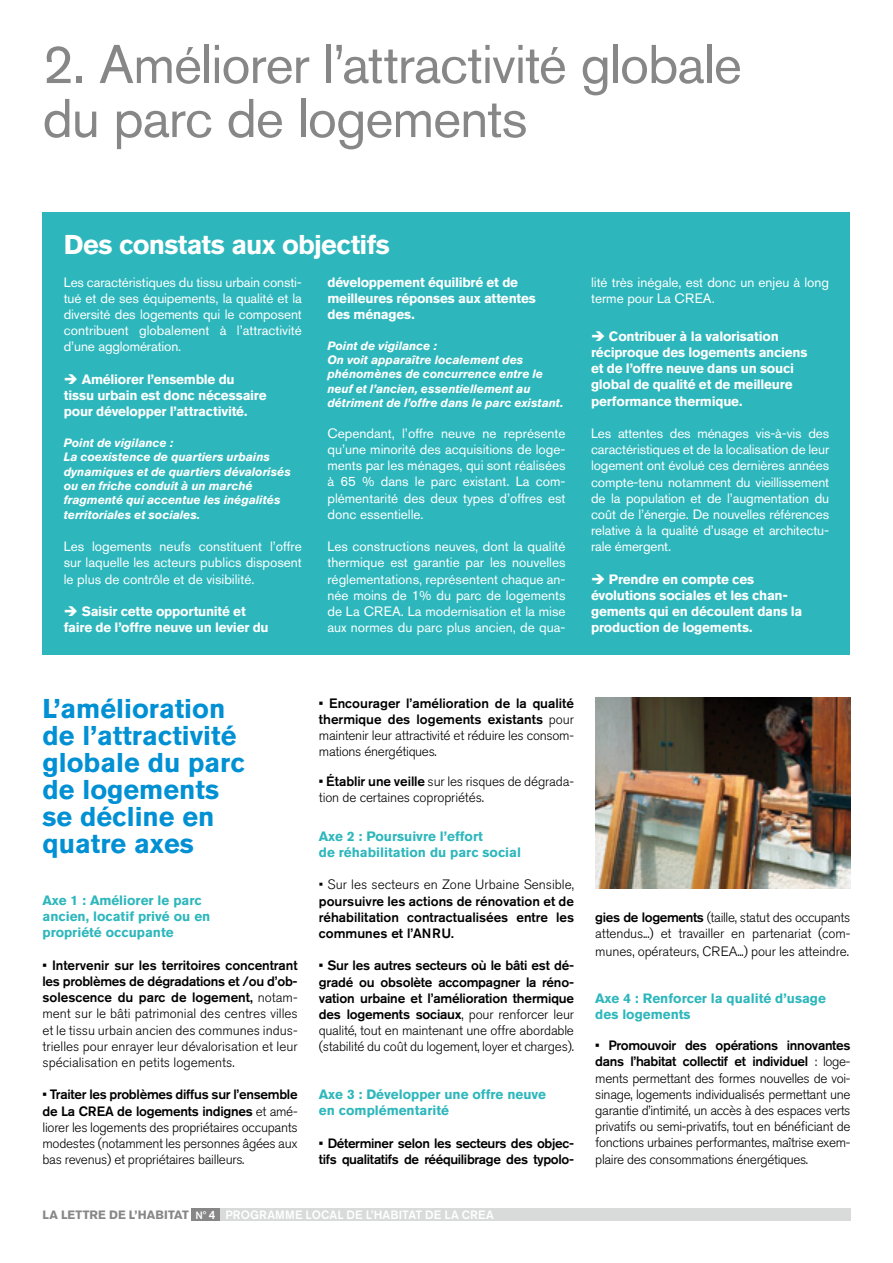
<style>
.page{position:relative;width:893px;height:1263px;background:#fff}
.page>*{position:absolute;margin:0;border:0;box-sizing:border-box;transform-origin:0 0}
.t1{font:54px/54px "Akzidenz Grotesk Std";letter-spacing:-.02em;color:#868786}
.t2{font:700 27px/27px "Akzidenz Grotesk Std";color:#0090d3}
.t3{font:700 27px "Akzidenz Grotesk Std";letter-spacing:-.03em;color:#fff}
.t4{font:300 13.5px/16.2px "Akzidenz Grotesk Std";letter-spacing:-.01em;color:#000;text-align:justify}
.t5{font:13.5px/16.2px "Akzidenz Grotesk Std";color:#fff;text-align:justify}
.t6{font:700 13.5px/16.2px "Akzidenz Grotesk Std";letter-spacing:-.015em;color:#fff}
.t7{font:500 13.5px/16.2px "Akzidenz Grotesk Std";letter-spacing:-.015em;color:#000;text-align:justify}
.t8{font:700 13.5px/16.2px "Akzidenz Grotesk Std";color:#2db7bc}
.t9{font:italic 700 12px/14.4px "Akzidenz Grotesk Std";letter-spacing:-.01em;color:#fff}
.t10{font:500 12px "Akzidenz Grotesk Std";letter-spacing:.01em;color:#fff}
.t11{font:700 12px "Akzidenz Grotesk Std";letter-spacing:.015em;color:#868786}
.s1{font-weight:500}
.s2{font-weight:300}
.s3{font-weight:500;font-size:10.5px;color:#fff}
.s4{font-weight:300;font-size:10.5px;color:#fff}
.s5{font-weight:500;color:#fff}
</style>
<div class="page">
<div style="left:220px;top:1208px;width:630px;height:12px;background:#d9dada"></div>
<div style="left:191px;top:1208px;width:29px;height:12px;background:#868786"></div>
<div style="left:43px;top:213px;width:807px;height:442px;background:#2db7bc"></div>
<img style="left:595px;top:697px;width:255px;height:192px">
<h1 class="t1" style="left:43px;top:37px;width:701px">2. Améliorer l’attractivité globale du parc de logements</h1>
<h2 class="t3" style="left:64px;top:229px;width:327px">Des constats aux objectifs</h2>
<p class="t5" style="left:64px;top:274px;width:240px">Les caractéristiques du tissu urbain consti&shy;tué et de ses équipements, la qualité et la diversité des logements qui le composent contribuent globalement à l’attractivité d’une agglomération.</p>
<p class="t6" style="left:64px;top:371px;width:204px">➔ Améliorer l’ensemble du tissu urbain est donc nécessaire pour développer l’attractivité.</p>
<p class="t9" style="left:64px;top:435px;width:229px">Point de vigilance :<br>La coexistence de quartiers urbains dynamiques et de quartiers dévalorisés ou en friche conduit à un marché fragmenté qui accentue les inégalités territoriales et sociales.</p>
<p class="t5" style="left:64px;top:538px;width:240px">Les logements neufs constituent l’offre sur laquelle les acteurs publics disposent le plus de contrôle et de visibilité.</p>
<p class="t6" style="left:64px;top:603px;width:206px">➔ Saisir cette opportunité et faire de l’offre neuve un levier du</p>
<p class="t6" style="left:327px;top:274px;width:210px">développement équilibré et de meilleures réponses aux attentes des ménages.</p>
<p class="t9" style="left:327px;top:338px;width:237px">Point de vigilance :<br>On voit apparaître localement des phénomènes de concurrence entre le neuf et l’ancien, essentiellement au détriment de l’offre dans le parc existant.</p>
<p class="t5" style="left:327px;top:425px;width:240px">Cependant, l’offre neuve ne représente qu’une minorité des acquisitions de loge&shy;ments par les ménages, qui sont réalisées à 65 % dans le parc existant. La com&shy;plémentarité des deux types d’offres est donc essentielle.</p>
<p class="t5" style="left:327px;top:538px;width:240px">Les constructions neuves, dont la qualité thermique est garantie par les nouvelles réglementations, représentent chaque an&shy;née moins de 1% du parc de logements de La CREA. La modernisation et la mise aux normes du parc plus ancien, de qua-</p>
<p class="t5" style="left:591px;top:274px;width:240px">lité très inégale, est donc un enjeu à long terme pour La CREA.</p>
<p class="t6" style="left:591px;top:328px;width:218px">➔ Contribuer à la valorisation réciproque des logements anciens et de l’offre neuve dans un souci global de qualité et de meilleure performance thermique.</p>
<p class="t5" style="left:591px;top:425px;width:240px">Les attentes des ménages vis-à-vis des caractéristiques et de la localisation de leur logement ont évolué ces dernières années compte-tenu notamment du vieillissement de la population et de l’augmentation du coût de l’énergie. De nouvelles références relative à la qualité d’usage et architectu&shy;rale émergent.</p>
<p class="t6" style="left:591px;top:571px;width:213px">➔ Prendre en compte ces évolutions sociales et les chan&shy;gements qui en découlent dans la production de logements.</p>
<h2 class="t2" style="left:43px;top:695px;width:204px">L’amélioration de l’attractivité globale du parc de logements se décline en quatre axes</h2>
<p class="t8" style="left:43px;top:892px;width:169px">Axe 1 : Améliorer le parc ancien, locatif privé ou en propriété occupante</p>
<p class="t4" style="left:43px;top:957px;width:257px"><span class="s1">• Intervenir sur les territoires concentrant les problèmes de dégradations et /ou d’ob&shy;solescence du parc de logement,</span> notam&shy;ment sur le bâti patrimonial des centres villes et le tissu urbain ancien des communes indus&shy;trielles pour enrayer leur dévalorisation et leur spécialisation en petits logements.</p>
<p class="t4" style="left:43px;top:1087px;width:257px"><span class="s1">• Traiter les problèmes diffus sur l’ensemble de La CREA de logements indignes</span> et amé&shy;liorer les logements des propriétaires occupants modestes (notamment les personnes âgées aux bas revenus) et propriétaires bailleurs.</p>
<p class="t4" style="left:319px;top:695px;width:257px"><span class="s1">• Encourager l’amélioration de la qualité thermique des logements existants</span> pour maintenir leur attractivité et réduire les consom&shy;mations énergétiques.</p>
<p class="t4" style="left:319px;top:773px;width:257px"><span class="s1">• établir une veille</span> sur les risques de dégrada&shy;tion de certaines copropriétés.</p>
<p class="t8" style="left:319px;top:828px;width:204px">Axe 2 : Poursuivre l’effort<br>de réhabilitation du parc social</p>
<p class="t4" style="left:319px;top:877px;width:257px">• Sur les secteurs en Zone Urbaine Sensible,</p>
<p class="t7" style="left:319px;top:892px;width:257px">poursuivre les actions de rénovation et de réhabilitation contractualisées entre les communes et l’ANRU.</p>
<p class="t7" style="left:319px;top:957px;width:257px">• Sur les autres secteurs où le bâti est dé&shy;gradé ou obsolète accompagner la réno&shy;vation urbaine et l’amélioration thermique des logements sociaux<span class="s2">, pour renforcer leur qualité, tout en maintenant une offre abordable (stabilité du coût du logement, loyer et charges).</span></p>
<p class="t8" style="left:319px;top:1086px;width:229px">Axe 3 : Développer une offre neuve en complémentarité</p>
<p class="t7" style="left:319px;top:1135px;width:257px">• Déterminer selon les secteurs des objec&shy;tifs qualitatifs de rééquilibrage des typolo-</p>
<p class="t11" style="left:43px;top:1207px;width:175px">La lettre de l’HAbitaT <span class="s3">N</span><span class="s4">°</span> <span class="s5">4</span></p>
<p class="t10" style="left:225px;top:1207px;width:246px">Programme Local de l’Habitat de la CREA</p>
<p class="t4" style="left:595px;top:910px;width:257px"><span class="s1">gies de logements</span> (taille, statut des occupants attendus...) et travailler en partenariat (com-</p>
<p class="t4" style="left:595px;top:944px;width:255px">munes, opérateurs, CREA...) pour les atteindre.</p>
<p class="t8" style="left:595px;top:990px;width:232px">Axe 4 : Renforcer la qualité d’usage des logements</p>
<p class="t4" style="left:595px;top:1037px;width:257px"><span class="s1">• Promouvoir des opérations innovantes dans l’habitat collectif et individuel</span> : loge&shy;ments permettant des formes nouvelles de voi&shy;sinage, logements individualisés permettant une garantie d’intimité, un accès à des espaces verts privatifs ou semi-privatifs, tout en bénéficiant de fonctions urbaines performantes, maîtrise exem&shy;plaire des consommations énergétiques.</p>
</div>
